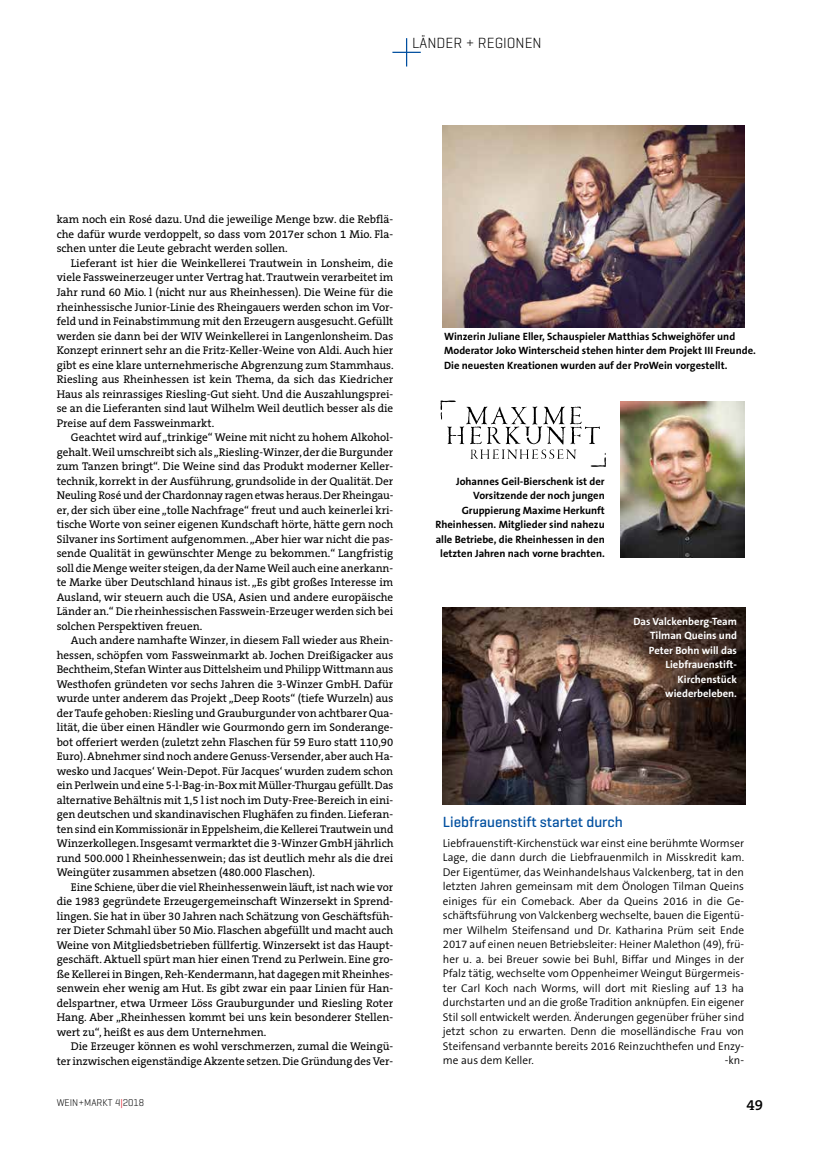
<style>
.page{position:relative;width:815px;height:1152px;background:#fff}
.page>*{position:absolute;margin:0;border:0;box-sizing:border-box;transform-origin:0 0}
.t1{font:500 15px "Geogrotesque";color:#004f9f}
.t2{font:300 15px "Geogrotesque";color:#000}
.t3{font:600 15px "The Serif B W6";color:#000}
.t4{font:11.25px/14.5px "The Serif B W5 Plain";color:#000;text-align:justify}
.t5{font:300 11.25px/14.5px "The Sans B W4";color:#000;text-align:justify}
.t6{font:700 10.62px/14.5px "The Sans B W7";color:#000}
.t7{font:700 10.62px/14.5px "The Sans B W7";color:#fff;text-align:right}
.t8{font:300 10px "Geogrotesque";color:#000}
.s1{color:#e30613}
</style>
<div class="page">
<svg style="left:392px;top:38px;width:29px;height:28px"></svg>
<img style="left:443px;top:608px;width:302px;height:197px">
<img style="left:443px;top:126px;width:301px;height:202px">
<img style="left:620px;top:402px;width:124px;height:155px">
<svg style="left:441px;top:400px;width:165px;height:67px"></svg>
<h1 class="t2" style="left:412px;top:34px;width:131px">LÄNDER + REGIONEN</h1>
<p class="t4" style="left:57px;top:212px;width:338px">kam noch ein Rosé dazu. Und die jeweilige Menge bzw. die Rebflä&shy;che dafür wurde verdoppelt, so dass vom 2017er schon 1 Mio. Fla&shy;schen unter die Leute gebracht werden sollen.</p>
<p class="t4" style="left:57px;top:256px;width:339px;text-indent:14px">Lieferant ist hier die Weinkellerei Trautwein in Lonsheim, die viele Fassweinerzeuger unter Vertrag hat. Trautwein verarbeitet im Jahr rund 60 Mio. l (nicht nur aus Rheinhessen). Die Weine für die rheinhessische Junior-Linie des Rheingauers werden schon im Vor&shy;feld und in Feinabstimmung mit den Erzeugern ausgesucht. Gefüllt werden sie dann bei der WIV Weinkellerei in Langenlonsheim. Das Konzept erinnert sehr an die Fritz-Keller-Weine von Aldi. Auch hier gibt es eine klare unternehmerische Abgrenzung zum Stammhaus.<br>Riesling aus Rheinhessen ist kein Thema, da sich das Kiedricher Haus als reinrassiges Riesling-Gut sieht. Und die Auszahlungsprei&shy;se an die Lieferanten sind laut Wilhelm Weil deutlich besser als die Preise auf dem Fassweinmarkt.</p>
<p class="t4" style="left:57px;top:430px;width:338px;text-indent:14px">Geachtet wird auf „trinkige“ Weine mit nicht zu hohem Alkohol&shy;gehalt. Weil umschreibt sich als „Riesling-Winzer, der die Burgunder zum Tanzen bringt“. Die Weine sind das Produkt moderner Keller&shy;technik, korrekt in der Ausführung, grundsolide in der Qualität. Der Neuling Rosé und der Chardonnay ragen etwas heraus. Der Rheingau&shy;er, der sich über eine „tolle Nachfrage“ freut und auch keinerlei kri&shy;tische Worte von seiner eigenen Kundschaft hörte, hätte gern noch Silvaner ins Sortiment aufgenommen. „Aber hier war nicht die pas&shy;sende Qualität in gewünschter Menge zu bekommen.“ Langfristig soll die Menge weiter steigen, da der Name Weil auch eine anerkann&shy;te Marke über Deutschland hinaus ist. „Es gibt großes Interesse im Ausland, wir steuern auch die USA, Asien und andere europäische Länder an.“ Die rheinhessischen Fasswein-Erzeuger werden sich bei solchen Perspektiven freuen.</p>
<p class="t4" style="left:57px;top:633px;width:338px;text-indent:14px">Auch andere namhafte Winzer, in diesem Fall wieder aus Rhein&shy;hessen, schöpfen vom Fassweinmarkt ab. Jochen Dreißigacker aus Bechtheim, Stefan Winter aus Dittelsheim und Philipp Wittmann aus Westhofen gründeten vor sechs Jahren die 3-Winzer GmbH. Dafür wurde unter anderem das Projekt „Deep Roots“ (tiefe Wurzeln) aus der Taufe gehoben: Riesling und Grauburgunder von achtbarer Qua&shy;lität, die über einen Händler wie Gourmondo gern im Sonderange&shy;bot offeriert werden (zuletzt zehn Flaschen für 59 Euro statt 110,90<br>Euro). Abnehmer sind noch andere Genuss-Versender, aber auch Ha&shy;wesko und Jacques‘ Wein-Depot. Für Jacques‘ wurden zudem schon ein Perlwein und eine 5-l-Bag-in-Box mit Müller-Thurgau gefüllt. Das alternative Behältnis mit 1,5 l ist noch im Duty-Free-Bereich in eini&shy;gen deutschen und skandinavischen Flughäfen zu finden. Lieferan&shy;ten sind ein Kommissionär in Eppelsheim, die Kellerei Trautwein und Winzerkollegen. Insgesamt vermarktet die 3-Winzer GmbH jährlich rund 500.000 l Rheinhessenwein; das ist deutlich mehr als die drei Weingüter zusammen absetzen (480.000 Flaschen).</p>
<p class="t4" style="left:57px;top:879px;width:338px;text-indent:14px">Eine Schiene, über die viel Rheinhessenwein läuft, ist nach wie vor die 1983 gegründete Erzeugergemeinschaft Winzersekt in Sprend&shy;lingen. Sie hat in über 30 Jahren nach Schätzung von Geschäftsfüh&shy;rer Dieter Schmahl über 50 Mio. Flaschen abgefüllt und macht auch Weine von Mitgliedsbetrieben füllfertig. Winzersekt ist das Haupt&shy;geschäft. Aktuell spürt man hier einen Trend zu Perlwein. Eine gro&shy;ße Kellerei in Bingen, Reh-Kendermann, hat dagegen mit Rheinhes&shy;senwein eher wenig am Hut. Es gibt zwar ein paar Linien für Han&shy;delspartner, etwa Urmeer Löss Grauburgunder und Riesling Roter Hang. Aber „Rheinhessen kommt bei uns kein besonderer Stellen&shy;wert zu“, heißt es aus dem Unternehmen.</p>
<p class="t4" style="left:57px;top:1039px;width:338px;text-align:right">Die Erzeuger können es wohl verschmerzen, zumal die Weingü&shy;ter inzwischen eigenständige Akzente setzen. Die Gründung des Ver-</p>
<p class="t8" style="left:57px;top:1096px;width:89px">WEIN+MARKT 4<span class="s1">|</span>2018</p>
<p class="t6" style="left:444px;top:329px;width:313px">Winzerin Juliane Eller, Schauspieler Matthias Schweighöfer und<br>Moderator Joko Winterscheid stehen hinter dem Projekt III Freunde.<br>Die neuesten Kreationen wurden auf der ProWein vorgestellt.</p>
<p class="t6" style="left:435px;top:474px;width:171px;text-align:right">Johannes Geil-Bierschenk ist der Vorsitzende der noch jungen Gruppierung Maxime Herkunft Rheinhessen. Mitglieder sind nahezu alle Betriebe, die Rheinhessen in den letzten Jahren nach vorne brachten.</p>
<p class="t7" style="left:633px;top:614px;width:105px">Das Valckenberg-Team<br>Tilman Queins und<br>Peter Bohn will das<br>Liebfrauenstift-<br>Kirchenstück wiederbeleben.</p>
<h1 class="t1" style="left:443px;top:812px;width:182px">Liebfrauenstift startet durch</h1>
<p class="t5" style="left:443px;top:835px;width:303px">Liebfrauenstift-Kirchenstück war einst eine berühmte Wormser Lage, die dann durch die Liebfrauenmilch in Misskredit kam.<br>Der Eigentümer, das Weinhandelshaus Valckenberg, tat in den letzten Jahren gemeinsam mit dem Önologen Tilman Queins einiges für ein Comeback. Aber da Queins 2016 in die Ge&shy;schäftsführung von Valckenberg wechselte, bauen die Eigentü&shy;mer Wilhelm Steifensand und Dr. Katharina Prüm seit Ende 2017 auf einen neuen Betriebsleiter: Heiner Malethon (49), frü&shy;her u. a. bei Breuer sowie bei Buhl, Biffar und Minges in der Pfalz tätig, wechselte vom Oppenheimer Weingut Bürgermeis&shy;ter Carl Koch nach Worms, will dort mit Riesling auf 13 ha durchstarten und an die große Tradition anknüpfen. Ein eigener Stil soll entwickelt werden. Änderungen gegenüber früher sind jetzt schon zu erwarten. Denn die moselländische Frau von Steifensand verbannte bereits 2016 Reinzuchthefen und Enzy&shy;me aus dem Keller.</p>
<p class="t5" style="left:725px;top:1053px;width:21px">-kn-</p>
<h1 class="t3" style="left:746px;top:1095px;width:18px">49</h1>
</div>
